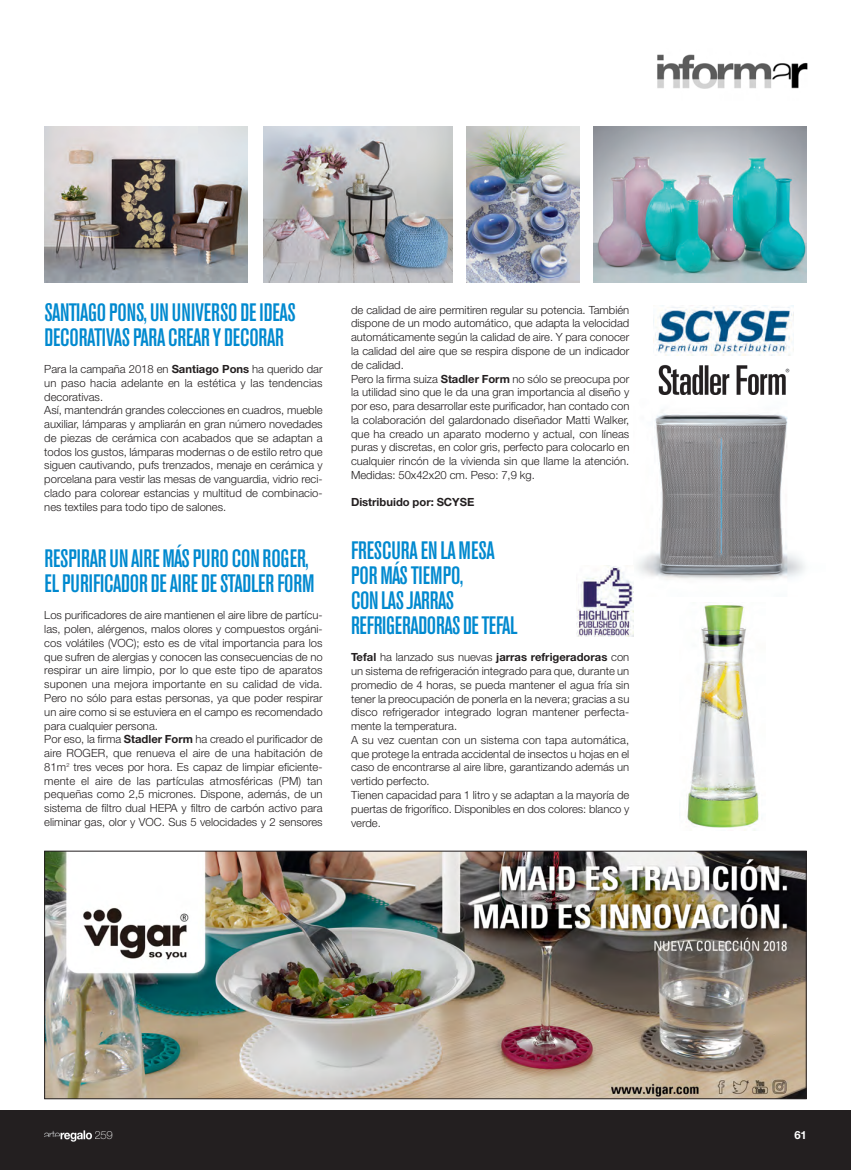
<style>
.page{position:relative;width:851px;height:1170px;background:#fff}
.page>*{position:absolute;margin:0;border:0;box-sizing:border-box;transform-origin:0 0}
.t1{font:500 condensed 25px/25px "Akzidenz Grotesk BE";letter-spacing:-.005em;color:#0089cf}
.t2{font:300 11.25px/13.8px "Helvetica Neue";color:#231f20}
.t3{font:700 11.25px "Helvetica Neue";color:#231f20}
.t4{font:100 11.25px "Helvetica Neue";color:#fff}
.t5{font:700 11.25px "Helvetica Neue";color:#fff}
.s1{font-weight:700}
</style>
<div class="page">
<img style="left:657px;top:54px;width:151px;height:35px">
<div style="left:0;top:1110px;width:850px;height:59px;background:#231f20"></div>
<img style="left:44px;top:1130px;width:48px;height:12px">
<img style="left:633px;top:394px;width:172px;height:199px">
<img style="left:46px;top:852px;width:758px;height:244px">
<div style="left:44px;top:850px;width:762px;height:248px;border:1px solid #231f20"></div>
<img style="left:653px;top:305px;width:140px;height:50px">
<img style="left:658px;top:364px;width:131px;height:30px">
<img style="left:687px;top:602px;width:72px;height:228px">
<img style="left:263px;top:127px;width:189px;height:155px">
<img style="left:593px;top:127px;width:213px;height:155px">
<img style="left:44px;top:127px;width:203px;height:155px">
<img style="left:466px;top:127px;width:113px;height:155px">
<img style="left:577px;top:565px;width:56px;height:71px">
<h1 class="t1" style="left:44px;top:301px;width:253px">SANTIAGO PONS, UN UNIVERSO DE IDEAS<br>DECORATIVAS PARA CREAR Y DECORAR</h1>
<p class="t2" style="left:44px;top:363px;width:280px">Para la campaña 2018 en <span class="s1">Santiago Pons</span> ha querido dar un paso hacia adelante en la estética y las tendencias decorativas.<br>Así, mantendrán grandes colecciones en cuadros, mueble auxiliar, lámparas y ampliarán en gran número novedades de piezas de cerámica con acabados que se adaptan a todos los gustos, lámparas modernas o de estilo retro que siguen cautivando, pufs trenzados, menaje en cerámica y porcelana para vestir las mesas de vanguardia, vidrio reci&shy;clado para colorear estancias y multitud de combinacio&shy;nes textiles para todo tipo de salones.</p>
<h1 class="t1" style="left:44px;top:547px;width:272px">RESPIRAR UN AIRE MÁS PURO CON ROGER,<br>EL PURIFICADOR DE AIRE DE STADLER FORM</h1>
<p class="t2" style="left:44px;top:609px;width:280px">Los purificadores de aire mantienen el aire libre de partícu&shy;las, polen, alérgenos, malos olores y compuestos orgáni&shy;cos volátiles (VOC); esto es de vital importancia para los que sufren de alergias y conocen las consecuencias de no respirar un aire limpio, por lo que este tipo de aparatos suponen una mejora importante en su calidad de vida.<br>Pero no sólo para estas personas, ya que poder respirar un aire como si se estuviera en el campo es recomendado para cualquier persona.<br>Por eso, la firma <span class="s1">Stadler Form</span> ha creado el purificador de aire ROGER, que renueva el aire de una habitación de 81m<sup>2</sup> tres veces por hora. Es capaz de limpiar eficiente&shy;mente el aire de las partículas atmosféricas (PM) tan pequeñas como 2,5 micrones. Dispone, además, de un sistema de filtro dual HEPA y filtro de carbón activo para eliminar gas, olor y VOC. Sus 5 velocidades y 2 sensores</p>
<p class="t2" style="left:351px;top:304px;width:280px">de calidad de aire permitiren regular su potencia. También dispone de un modo automático, que adapta la velocidad automáticamente según la calidad de aire. Y para conocer la calidad del aire que se respira dispone de un indicador de calidad.<br>Pero la firma suiza <span class="s1">Stadler Form</span> no sólo se preocupa por la utilidad sino que le da una gran importancia al diseño y por eso, para desarrollar este purificador, han contado con la colaboración del galardonado diseñador Matti Walker, que ha creado un aparato moderno y actual, con líneas puras y discretas, en color gris, perfecto para colocarlo en cualquier rincón de la vivienda sin que llame la atención.<br>Medidas: 50x42x20 cm. Peso: 7,9 kg.</p>
<p class="t3" style="left:351px;top:498px;width:125px">Distribuido por: SCYSE</p>
<h1 class="t1" style="left:351px;top:539px;width:168px">FRESCURA EN LA MESA<br>POR MÁS TIEMPO,<br>CON LAS JARRAS<br>REFRIGERADORAS DE TEFAL</h1>
<p class="t2" style="left:351px;top:651px;width:280px"><span class="s1">Tefal</span> ha lanzado sus nuevas <span class="s1">jarras refrigeradoras</span> con un sistema de refrigeración integrado para que, durante un promedio de 4 horas, se pueda mantener el agua fría sin tener la preocupación de ponerla en la nevera; gracias a su disco refrigerador integrado logran mantener perfecta&shy;mente la temperatura.<br>A su vez cuentan con un sistema con tapa automática, que protege la entrada accidental de insectos u hojas en el caso de encontrarse al aire libre, garantizando además un vertido perfecto.<br>Tienen capacidad para 1 litro y se adaptan a la mayoría de puertas de frigorífico. Disponibles en dos colores: blanco y verde.</p>
<p class="t4" style="left:95px;top:1130px;width:20px">259</p>
<p class="t5" style="left:794px;top:1130px;width:14px">61</p>
</div>
